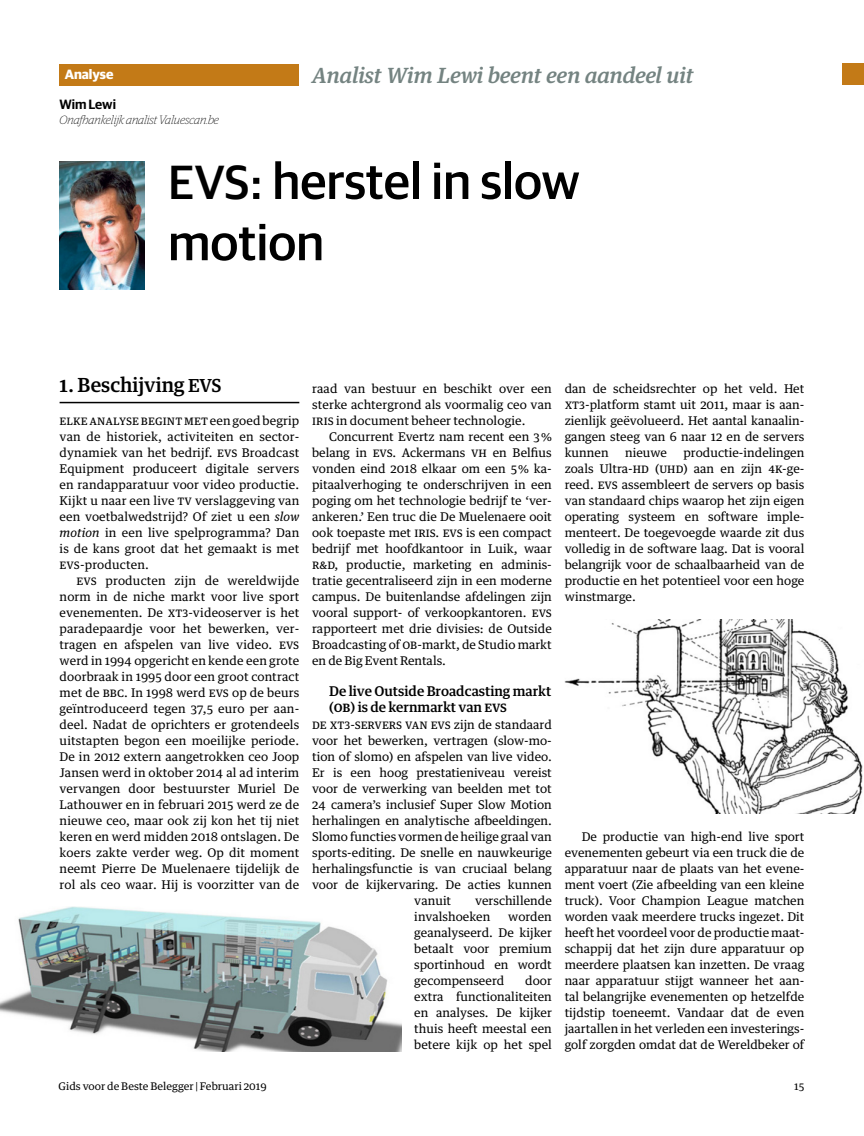
<style>
.page{position:relative;width:864px;height:1136px;background:#fff}
.page>*{position:absolute;margin:0;border:0;box-sizing:border-box;transform-origin:0 0}
.t1{font:500 51px/61.2px "Guardian Sans";color:#000}
.t2{font:italic 500 21px "Guardian Text Egyp";color:#748381}
.t3{font:500 19.5px "Guardian Text Egyp";color:#000}
.t4{font:500 13.5px/15.9px "Guardian Text Egyp";color:#000}
.t5{font:700 13.5px "Guardian Sans";color:#fff}
.t6{font:600 13.5px "Guardian Sans";letter-spacing:-.005em;color:#000}
.t7{font:12px/15.9px "Guardian Text Egyp";color:#000;text-align:justify}
.t8{font:italic 100 12px "Guardian Egyp";color:#000}
.t9{font:10.5px "Guardian Text Egyp";color:#000}
.s1{font-size:48px}
.s2{font-size:18px}
.s3{font-style:italic}
</style>
<div class="page">
<div style="left:842px;top:64px;width:21px;height:21px;background:#c37a17"></div>
<hr style="left:60px;top:402px;width:239px;height:1px;background:#000">
<div style="left:60px;top:64px;width:239px;height:21px;background:#c37a17"></div>
<img style="left:60px;top:162px;width:85px;height:127px">
<img style="left:564px;top:620px;width:299px;height:193px">
<img style="left:1px;top:906px;width:400px;height:144px">
<p class="t5" style="left:65px;top:64px;width:50px">Analyse</p>
<h2 class="t2" style="left:312px;top:58px;width:383px">Analist Wim Lewi beent een aandeel uit</h2>
<p class="t6" style="left:60px;top:94px;width:58px">Wim Lewi</p>
<p class="t8" style="left:60px;top:113px;width:161px">Onafhankelijk analist Valuescan.be</p>
<h1 class="t1" style="left:168px;top:147px;width:413px"><span class="s1">EVS</span>: herstel in slow motion</h1>
<h3 class="t3" style="left:60px;top:368px;width:163px">1. Beschijving <span class="s2">EVS</span></h3>
<p class="t7" style="left:60px;top:412px;width:241px">Elke analyse begint met een goed begrip van de historiek, activiteiten en sector&shy;dynamiek van het bedrijf. EVS Broadcast Equipment produceert digitale servers en randapparatuur voor video productie.<br>Kijkt u naar een live TV verslaggeving van een voetbalwedstrijd? Of ziet u een <span class="s3">slow motion</span> in een live spelprogramma? Dan is de kans groot dat het gemaakt is met EVS-producten.</p>
<p class="t7" style="left:60px;top:571px;width:241px;text-indent:17px">EVS producten zijn de wereldwijde norm in de niche markt voor live sport evenementen. De XT3-videoserver is het paradepaardje voor het bewerken, ver&shy;tragen en afspelen van live video. EVS werd in 1994 opgericht en kende een grote doorbraak in 1995 door een groot contract met de BBC. In 1998 werd EVS op de beurs geïntroduceerd tegen 37,5 euro per aan&shy;deel. Nadat de oprichters er grotendeels uitstapten begon een moeilijke periode.<br>De in 2012 extern aangetrokken ceo Joop Jansen werd in oktober 2014 al ad interim vervangen door bestuurster Muriel De Lathouwer en in februari 2015 werd ze de nieuwe ceo, maar ook zij kon het tij niet keren en werd midden 2018 ontslagen. De koers zakte verder weg. Op dit moment neemt Pierre De Muelenaere tijdelijk de rol als ceo waar. Hij is voorzitter van de</p>
<p class="t7" style="left:312px;top:380px;width:241px">raad van bestuur en beschikt over een sterke achtergrond als voormalig ceo van IRIS in document beheer technologie.</p>
<p class="t7" style="left:312px;top:427px;width:241px;text-indent:17px">Concurrent Evertz nam recent een 3 % belang in EVS. Ackermans VH en Belfius vonden eind 2018 elkaar om een 5 % ka&shy;pitaalverhoging te onderschrijven in een poging om het technologie bedrijf te ‘ver&shy;ankeren.’ Een truc die De Muelenaere ooit ook toepaste met IRIS . EVS is een compact bedrijf met hoofdkantoor in Luik, waar R&amp;D, productie, marketing en adminis&shy;tratie gecentraliseerd zijn in een moderne campus. De buitenlandse afdelingen zijn vooral support- of verkoopkantoren. EVS rapporteert met drie divisies: de Outside Broadcasting of OB-markt, de Studio markt en de Big Event Rentals.</p>
<p class="t4" style="left:329px;top:681px;width:223px">De live Outside Broadcasting markt (OB) is de kernmarkt van EVS</p>
<p class="t7" style="left:312px;top:715px;width:57px">De XT3-server</p>
<p class="t7" style="left:396px;top:715px;width:157px">s van EVS zijn de standaard</p>
<p class="t7" style="left:312px;top:731px;width:241px">voor het bewerken, vertragen (slow-mo-</p>
<p class="t7" style="left:312px;top:747px;width:241px">tion of slomo) en afspelen van live video.</p>
<p class="t7" style="left:312px;top:763px;width:241px">Er is een hoog prestatieniveau vereist</p>
<p class="t7" style="left:312px;top:779px;width:241px">voor de verwerking van beelden met tot</p>
<p class="t7" style="left:312px;top:795px;width:241px">24 camera’s inclusief Super Slow Motion</p>
<p class="t7" style="left:312px;top:811px;width:241px">herhalingen en analytische afbeeldingen.</p>
<p class="t7" style="left:312px;top:827px;width:241px">Slomo functies vormen de heilige graal van</p>
<p class="t7" style="left:312px;top:843px;width:241px">sports-editing. De snelle en nauwkeurige</p>
<p class="t7" style="left:312px;top:859px;width:241px">herhalingsfunctie is van cruciaal belang</p>
<p class="t7" style="left:312px;top:875px;width:241px">voor de kijkervaring. De acties kunnen</p>
<p class="t7" style="left:414px;top:891px;width:38px">vanuit</p>
<p class="t7" style="left:414px;top:891px;width:139px;text-indent:61px">verschillende invalshoeken</p>
<p class="t7" style="left:414px;top:907px;width:139px;text-indent:94px">worden geanalyseerd. De kijker betaalt voor premium sportinhoud en wordt gecompenseerd</p>
<p class="t7" style="left:414px;top:971px;width:139px;text-indent:111px">door extra functionaliteiten en analyses. De kijker thuis heeft meestal een betere kijk op het spel</p>
<p class="t7" style="left:564px;top:380px;width:241px">dan de scheidsrechter op het veld. Het XT3-platform stamt uit 2011, maar is aan&shy;zienlijk geëvolueerd. Het aantal kanaalin&shy;gangen steeg van 6 naar 12 en de servers kunnen</p>
<p class="t7" style="left:564px;top:443px;width:241px;text-indent:119px">productie-indelingen zoals Ultra-HD (UHD) aan en zijn 4K-ge&shy;reed. EVS assembleert de servers op basis van standaard chips waarop het zijn eigen operating systeem en software imple&shy;menteert. De toegevoegde waarde zit dus volledig in de software laag. Dat is vooral belangrijk voor de schaalbaarheid van de productie en het potentieel voor een hoge winstmarge.</p>
<p class="t7" style="left:624px;top:443px;width:43px">nieuwe</p>
<p class="t7" style="left:564px;top:827px;width:242px;text-indent:17px">De productie van high-end live sport evenementen gebeurt via een truck die de apparatuur naar de plaats van het evene&shy;ment voert (Zie afbeelding van een kleine truck). Voor Champion League matchen worden vaak meerdere trucks ingezet. Dit heeft het voordeel voor de productie maat&shy;schappij dat het zijn dure apparatuur op meerdere plaatsen kan inzetten. De vraag naar apparatuur stijgt wanneer het aan&shy;tal belangrijke evenementen op hetzelfde tijdstip toeneemt. Vandaar dat de even jaartallen in het verleden een investerings&shy;golf zorgden omdat dat de Wereldbeker of</p>
<p class="t9" style="left:59px;top:1076px;width:209px">Gids voor de Beste Belegger | Februari 2019</p>
<p class="t9" style="left:793px;top:1077px;width:12px">15</p>
</div>
